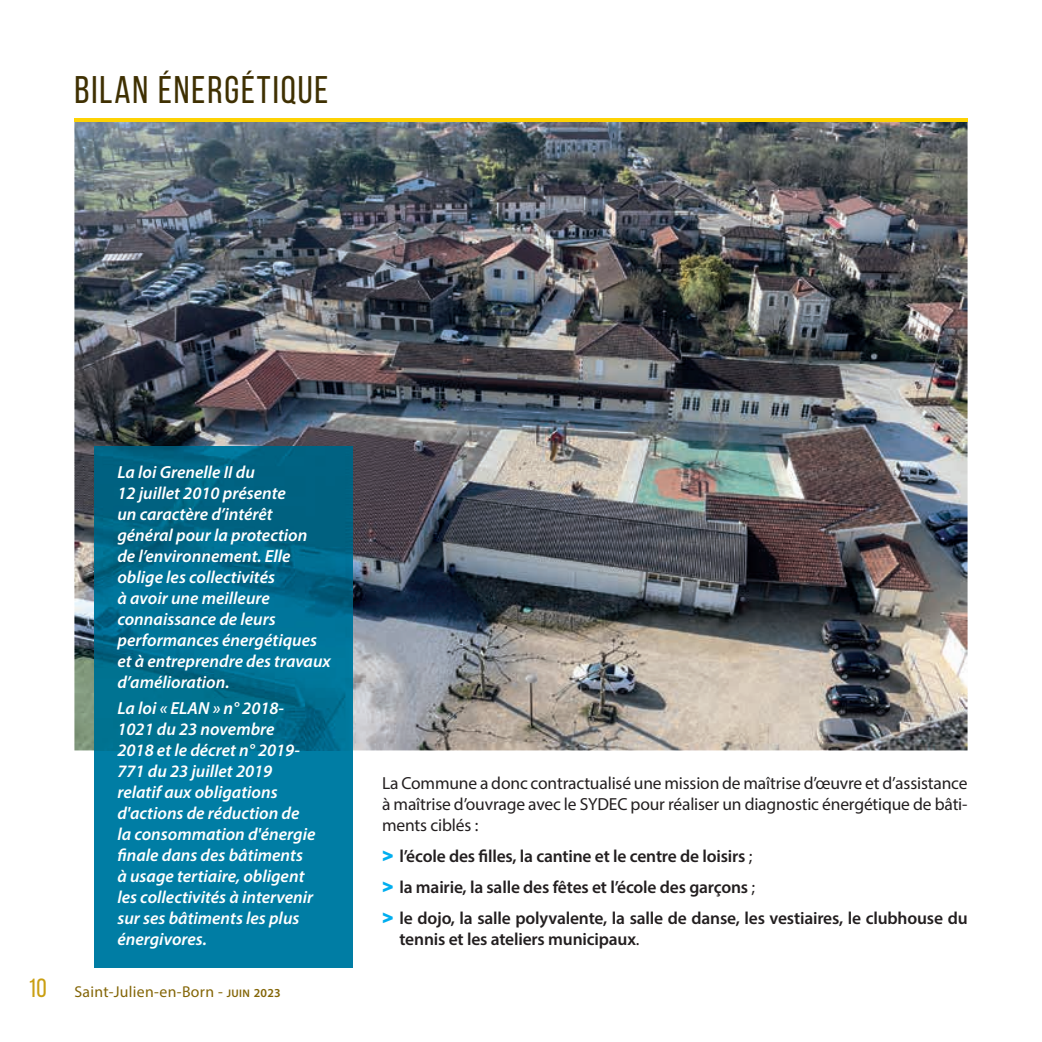
<style>
.page{position:relative;width:1042px;height:1042px;background:#fff}
.page>*{position:absolute;margin:0;border:0;box-sizing:border-box;transform-origin:0 0}
.t1{font:38.5px "Bebas Neue";letter-spacing:.05em;color:#3f3002}
.t2{font:italic 600 17.5px/21px "Myriad Pro";color:#fff}
.t3{font:600 17.5px/31px "Myriad Pro";letter-spacing:-.01em;color:#231f20}
.t4{font:17.5px/21px "Myriad Pro";letter-spacing:-.01em;color:#231f20;text-align:justify}
.t5{font:15.75px "Myriad Pro";letter-spacing:.02em;color:#836506}
.s1{font-family:"Bebas Neue";font-size:26.25px;color:#ca9f12}
.s2{font-weight:600;font-size:11.03px}
.s3{font-weight:600;font-size:12.25px}
.s4{font-family:"Arial";font-weight:900;color:#00aeef}
.s5{font-weight:400}
</style>
<div class="page">
<img style="left:74px;top:122px;width:893px;height:628px">
<hr style="left:74px;top:118px;width:893px;height:4px;background:#fed304">
<div style="left:94px;top:750px;width:258px;height:217px;background:#007da4"></div>
<img style="left:94px;top:446px;width:258px;height:304px">
<h1 class="t1" style="left:74px;top:69px;width:255px">BILAN ÉNERGÉTIQUE</h1>
<p class="t2" style="left:117px;top:461px;width:215px">La loi Grenelle II du<br>12 juillet 2010 présente<br>un caractère d’intérêt général pour la protection<br>de l’environnement. Elle oblige les collectivités<br>à avoir une meilleure connaissance de leurs performances énergétiques et à entreprendre des travaux d’amélioration.</p>
<p class="t2" style="left:117px;top:697px;width:199px">La loi « ELAN » n° 2018-<br>1021 du 23 novembre<br>2018 et le décret n° 2019-<br>771 du 23 juillet 2019 relatif aux obligations d'actions de réduction de la consommation d'énergie finale dans des bâtiments à usage tertiaire, obligent les collectivités à intervenir sur ses bâtiments les plus énergivores.</p>
<p class="t5" style="left:28px;top:982px;width:255px"><span class="s1">10</span> Saint-Julien-en-Born - <span class="s2">juin</span> <span class="s3">2023</span></p>
<p class="t4" style="left:382px;top:772px;width:587px">La Commune a donc contractualisé une mission de maîtrise d’œuvre et d’assistance à maîtrise d’ouvrage avec le SYDEC pour réaliser un diagnostic énergétique de bâti&shy;ments ciblés :</p>
<p class="t3" style="left:382px;top:840px;width:587px"><span class="s4">&gt;</span> l’école des filles, la cantine et le centre de loisirs <span class="s5">;<br></span><span class="s4">&gt;</span> la mairie, la salle des fêtes et l’école des garçons <span class="s5">;<br></span><span class="s4">&gt;</span> le dojo, la salle polyvalente, la salle de danse, les vestiaires, le clubhouse du</p>
<p class="t3" style="left:399px;top:923px;width:241px">tennis et les ateliers municipaux<span class="s5">.</span></p>
</div>
